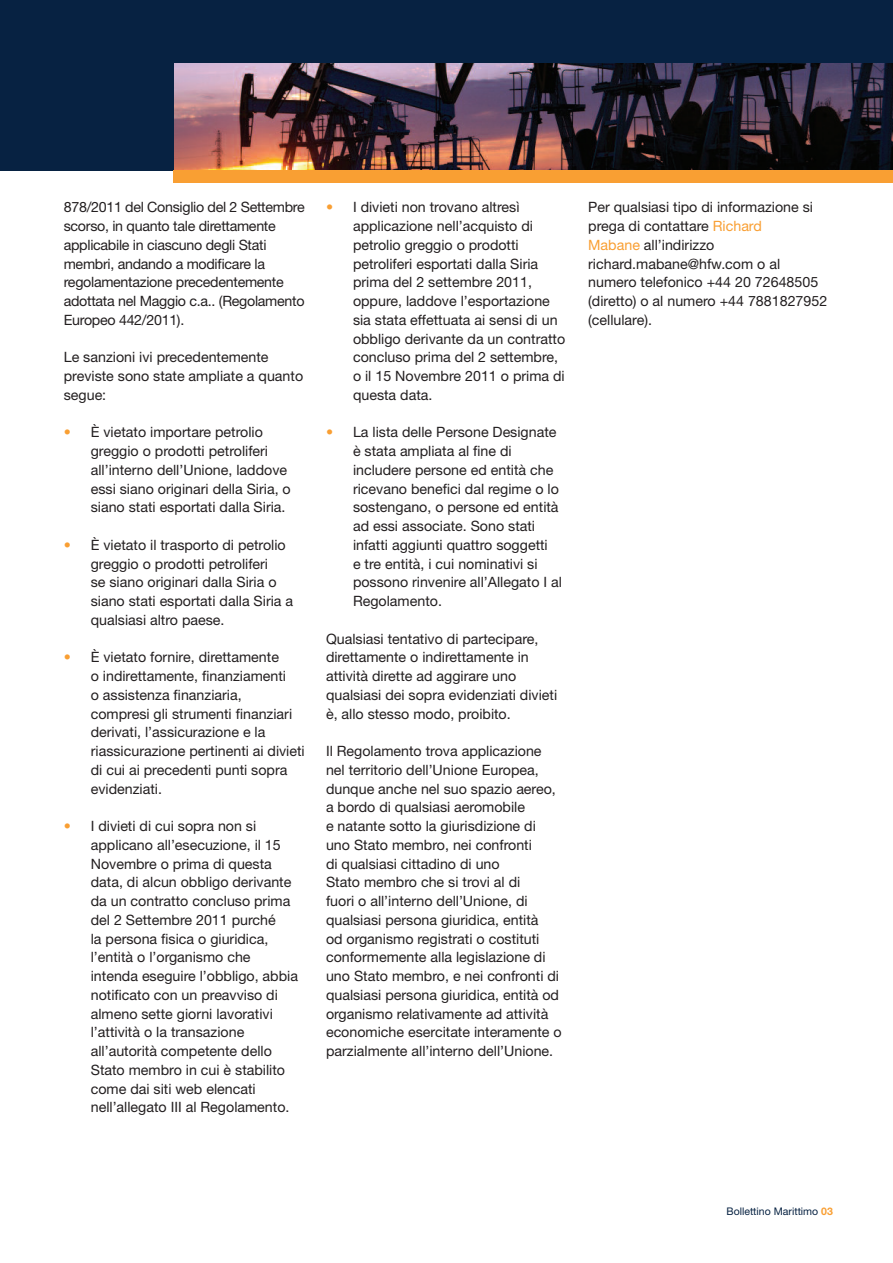
<style>
.page{position:relative;width:893px;height:1263px;background:#fff}
.page>*{position:absolute;margin:0;border:0;box-sizing:border-box;transform-origin:0 0}
.t1{font:14.25px/18.8px "Helvetica Neue LT";color:#231f20}
.t2{font:14.25px/18.8px "Helvetica Neue LT";letter-spacing:-.02em;color:#231f20}
.t3{font:10.5px "Helvetica Neue LT";color:#072242}
.s1{color:#f99f33}
.s2{font-weight:700;color:#f99f33}
</style>
<div class="page">
<div style="left:0;top:0;width:893px;height:170px;background:#072242"></div>
<img style="left:174px;top:64px;width:719px;height:106px">
<div style="left:174px;top:170px;width:719px;height:13px;background:#f99f33"></div>
<p class="t2" style="left:64px;top:198px;width:242px">878/2011 del Consiglio del 2 Settembre scorso, in quanto tale direttamente applicabile in ciascuno degli Stati membri, andando a modificare la regolamentazione precedentemente adottata nel Maggio c.a.. (Regolamento Europeo 442/2011).</p>
<p class="t1" style="left:64px;top:348px;width:241px">Le sanzioni ivi precedentemente previste sono state ampliate a quanto segue:</p>
<p class="t1" style="left:91px;top:423px;width:202px;text-indent:-27px"><span class="s1">•</span> È vietato importare petrolio greggio o prodotti petroliferi all’interno dell’Unione, laddove essi siano originari della Siria, o siano stati esportati dalla Siria.</p>
<p class="t1" style="left:91px;top:535px;width:204px;text-indent:-27px"><span class="s1">•</span> È vietato il trasporto di petrolio greggio o prodotti petroliferi<br>se siano originari dalla Siria o siano stati esportati dalla Siria a qualsiasi altro paese.</p>
<p class="t1" style="left:91px;top:648px;width:215px;text-indent:-27px"><span class="s1">•</span> È vietato fornire, direttamente<br>o indirettamente, finanziamenti<br>o assistenza finanziaria,<br>compresi gli strumenti finanziari derivati, l’assicurazione e la riassicurazione pertinenti ai divieti di cui ai precedenti punti sopra evidenziati.</p>
<p class="t1" style="left:91px;top:816px;width:209px;text-indent:-27px"><span class="s1">•</span> I divieti di cui sopra non si applicano all’esecuzione, il 15<br>Novembre o prima di questa data, di alcun obbligo derivante da un contratto concluso prima del 2 Settembre 2011 purché<br>la persona fisica o giuridica, l’entità o l’organismo che intenda eseguire l’obbligo, abbia notificato con un preavviso di almeno sette giorni lavorativi l’attività o la transazione all’autorità competente dello<br>Stato membro in cui è stabilito come dai siti web elencati nell’allegato III al Regolamento.</p>
<p class="t1" style="left:353px;top:198px;width:214px;text-indent:-27px"><span class="s1">•</span> I divieti non trovano altresì applicazione nell’acquisto di petrolio greggio o prodotti petroliferi esportati dalla Siria prima del 2 settembre 2011, oppure, laddove l’esportazione sia stata effettuata ai sensi di un obbligo derivante da un contratto concluso prima del 2 settembre, o il 15 Novembre 2011 o prima di questa data.</p>
<p class="t1" style="left:353px;top:423px;width:211px;text-indent:-27px"><span class="s1">•</span> La lista delle Persone Designate è stata ampliata al fine di includere persone ed entità che ricevano benefici dal regime o lo sostengano, o persone ed entità ad essi associate. Sono stati infatti aggiunti quattro soggetti<br>e tre entità, i cui nominativi si possono rinvenire all’Allegato I al<br>Regolamento.</p>
<p class="t1" style="left:326px;top:629px;width:233px">Qualsiasi tentativo di partecipare, direttamente o indirettamente in attività dirette ad aggirare uno qualsiasi dei sopra evidenziati divieti è, allo stesso modo, proibito.</p>
<p class="t1" style="left:326px;top:741px;width:237px">Il Regolamento trova applicazione nel territorio dell’Unione Europea, dunque anche nel suo spazio aereo, a bordo di qualsiasi aeromobile<br>e natante sotto la giurisdizione di uno Stato membro, nei confronti<br>di qualsiasi cittadino di uno<br>Stato membro che si trovi al di<br>fuori o all’interno dell’Unione, di qualsiasi persona giuridica, entità<br>od organismo registrati o costituti conformemente alla legislazione di uno Stato membro, e nei confronti di qualsiasi persona giuridica, entità od organismo relativamente ad attività economiche esercitate interamente o parzialmente all’interno dell’Unione.</p>
<p class="t1" style="left:588px;top:198px;width:241px">Per qualsiasi tipo di informazione si prega di contattare <span class="s1">Richard<br>Mabane</span> all’indirizzo richard.mabane@hfw.com o al numero telefonico +44 20 72648505 (diretto) o al numero +44 7881827952 (cellulare).</p>
<p class="t3" style="left:726px;top:1205px;width:108px">Bollettino Marittimo <span class="s2">03</span></p>
</div>
